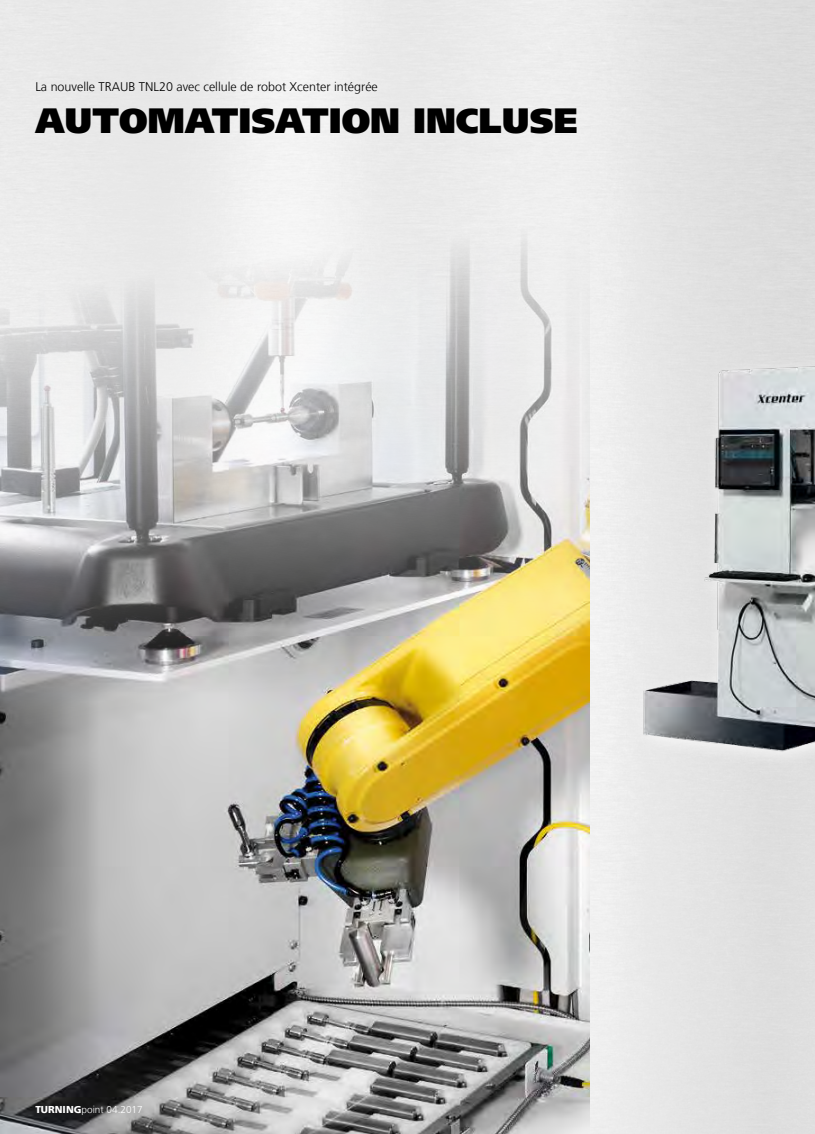
<style>
.page{position:relative;width:815px;height:1134px;background:#fff}
.page>*{position:absolute;margin:0;border:0;box-sizing:border-box;transform-origin:0 0}
.t1{font:900 35px "Frutiger LT";color:#000}
.t2{font:300 12.5px "Frutiger LT";color:#000}
.t3{font:300 10px "Frutiger LT";color:#fff}
.s1{font-weight:900}
</style>
<div class="page">
<img style="left:0;top:0;width:815px;height:1134px">
<img style="left:0;top:177px;width:589px;height:957px">
<img style="left:567px;top:248px;width:248px;height:549px">
<p class="t2" style="left:35px;top:79px;width:344px">La nouvelle TRAUB TNL20 avec cellule de robot Xcenter intégrée</p>
<h1 class="t1" style="left:35px;top:99px;width:544px">AUTOMATISATION INCLUSE</h1>
<p class="t3" style="left:35px;top:1104px;width:109px"><span class="s1">TURNING</span>point 04.2017</p>
</div>
